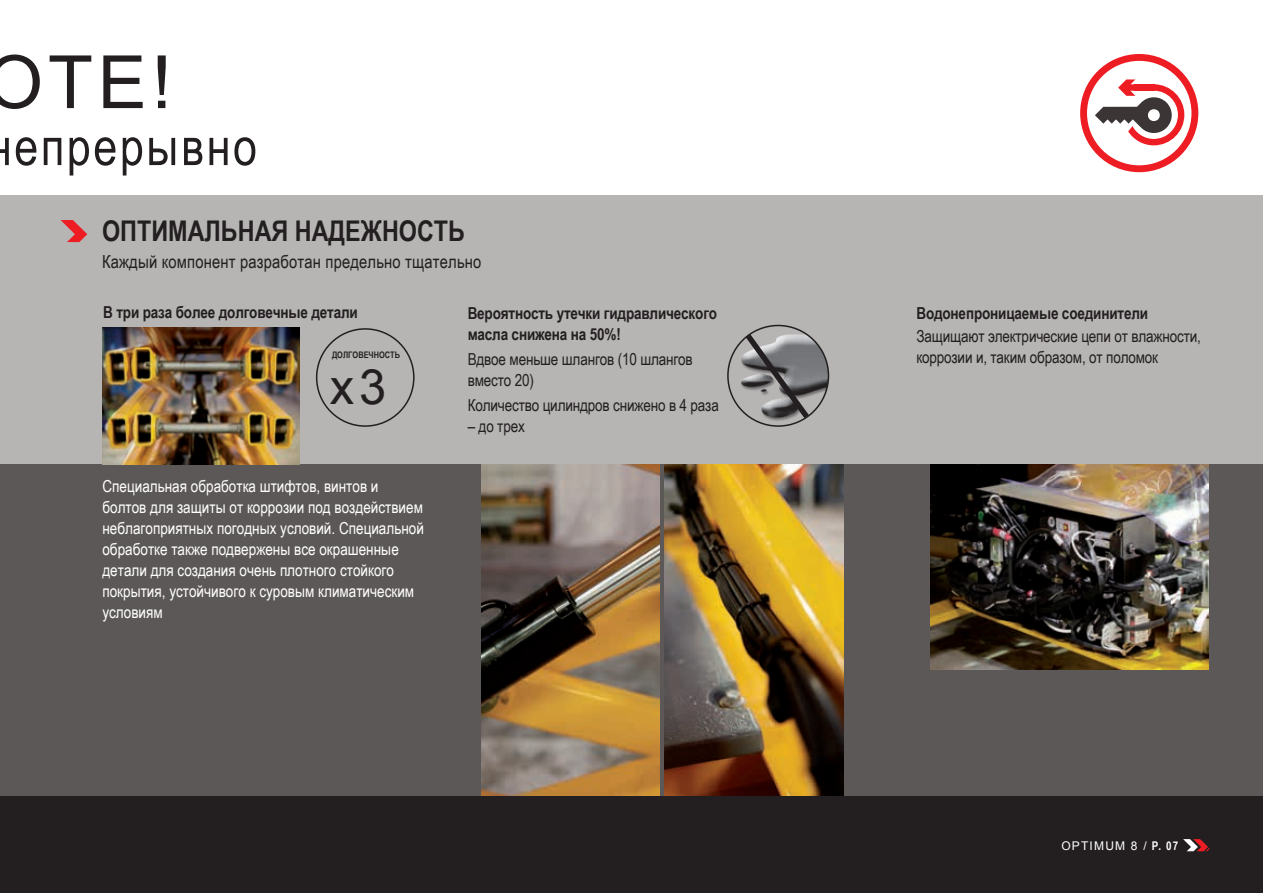
<style>
.page{position:relative;width:1263px;height:893px;background:#fff}
.page>*{position:absolute;margin:0;border:0;box-sizing:border-box;transform-origin:0 0}
.t1{font:73.5px "Arial";color:#231f20}
.t2{font:52.5px "Arial Narrow";letter-spacing:.05em;color:#231f20}
.t3{font:48.75px "Arial";color:#231f20}
.t4{font:700 28.5px "Arial Narrow";color:#231f20}
.t5{font:18px "Arial Narrow";letter-spacing:.01em;color:#231f20}
.t6{font:16.5px/21px "Arial Narrow";color:#fff}
.t7{font:16.5px/21px "Arial Narrow";letter-spacing:-.01em;color:#231f20}
.t8{font:700 16.5px/21px "Arial Narrow";letter-spacing:-.01em;color:#231f20}
.t9{font:12px "Arial";letter-spacing:.1em;color:#fff}
.t10{font:700 9px "Arial Narrow";color:#231f20}
.s1{font-family:"Arial Narrow";font-weight:700}
</style>
<div class="page">
<div style="left:0;top:195px;width:1263px;height:602px;background:#b7b4b4"></div>
<div style="left:0;top:796px;width:1263px;height:97px;background:#231f20"></div>
<svg style="left:1183px;top:839px;width:27px;height:12px"></svg>
<div style="left:0;top:464px;width:1263px;height:332px;background:#5c5857"></div>
<svg style="left:61px;top:220px;width:26px;height:22px"></svg>
<div style="left:316px;top:328px;width:99px;height:99px;border:2px solid #231f20;border-radius:50%"></div>
<img style="left:481px;top:464px;width:179px;height:332px">
<img style="left:665px;top:464px;width:178px;height:332px">
<img style="left:930px;top:464px;width:279px;height:206px">
<img style="left:103px;top:328px;width:196px;height:136px">
<div style="left:1080px;top:54px;width:118px;height:118px;border:7px solid #ee1d23;border-radius:50%"></div>
<svg style="left:1095px;top:79px;width:89px;height:66px"></svg>
<div style="left:1134px;top:84px;width:21px;height:7px;background:#ee1d23"></div>
<img style="left:728px;top:325px;width:100px;height:101px;border-radius:50px">
<div style="left:727px;top:325px;width:102px;height:102px;border:2px solid #231f20;border-radius:50%"></div>
<svg style="left:740px;top:328px;width:74px;height:96px"></svg>
<h1 class="t1" style="left:-14px;top:34px;width:187px">ОТЕ!</h1>
<h2 class="t2" style="left:14px;top:108px;width:244px">епрерывно</h2>
<h3 class="t4" style="left:102px;top:209px;width:364px">ОПТИМАЛЬНАЯ НАДЕЖНОСТЬ</h3>
<p class="t5" style="left:102px;top:248px;width:381px">Каждый компонент разработан предельно тщательно</p>
<p class="t8" style="left:103px;top:301px;width:256px">В три раза более долговечные детали</p>
<p class="t8" style="left:468px;top:302px;width:251px">Вероятность утечки гидравлического масла снижена на 50%!</p>
<p class="t7" style="left:468px;top:348px;width:227px">Вдвое меньше шлангов (10 шлангов вместо 20)</p>
<p class="t7" style="left:468px;top:394px;width:253px">Количество цилиндров снижено в 4 раза</p>
<p class="t7" style="left:468px;top:415px;width:59px">– до трех</p>
<p class="t10" style="left:332px;top:348px;width:70px">ДОЛГОВЕЧНОСТЬ</p>
<h3 class="t3" style="left:330px;top:355px;width:58px">x3</h3>
<p class="t6" style="left:102px;top:475px;width:323px">Специальная обработка штифтов, винтов и болтов для защиты от коррозии под воздействием неблагоприятных погодных условий. Специальной обработке также подвержены все окрашенные детали для создания очень плотного стойкого покрытия, устойчивого к суровым климатическим условиям</p>
<p class="t8" style="left:916px;top:302px;width:233px">Водонепроницаемые соединители</p>
<p class="t7" style="left:916px;top:325px;width:286px">Защищают электрические цепи от влажности, коррозии и, таким образом, от поломок</p>
<p class="t9" style="left:1061px;top:838px;width:118px">OPTIMUM 8 / <span class="s1">P. 07</span></p>
</div>
